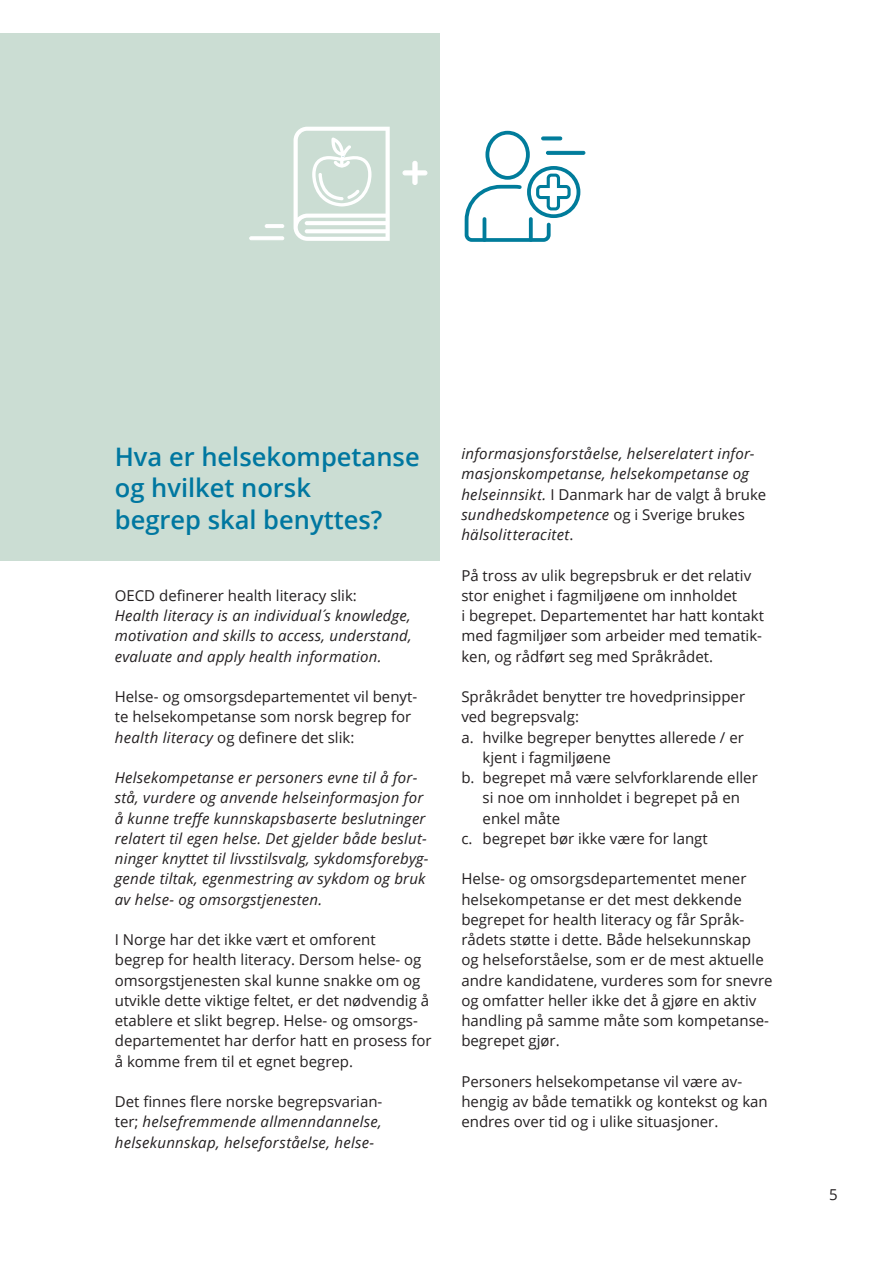
<style>
.page{position:relative;width:893px;height:1263px;background:#fff}
.page>*{position:absolute;margin:0;border:0;box-sizing:border-box;transform-origin:0 0}
.hovedtittel_H2{font:600 25.5px/31.5px "Open Sans";color:#0077a0}
.brødtekst{font:15px/20.2px "Open Sans";color:#231f20}
.brødtekst_kursiv{font:italic 15px/20.2px "Open Sans";letter-spacing:.015em;color:#231f20;text-align:justify}
.brødtekst-2{font:italic 15px/20.2px "Open Sans";letter-spacing:.02em;color:#231f20;text-align:justify}
.s1{font-style:italic}
.s2{font-style:normal}
</style>
<div class="page">
<div style="left:0;top:33px;width:439px;height:527px;background:#cbddd3"></div>
<svg style="left:294px;top:127px;width:96px;height:114px"></svg>
<div style="left:265px;top:224px;width:19px;height:4px;border:1px solid #fff;border-radius:2px"></div>
<div style="left:249px;top:236px;width:35px;height:4px;border:1px solid #fff;border-radius:2px"></div>
<svg style="left:402px;top:170px;width:25px;height:5px"></svg>
<hr style="left:413px;top:161px;width:4px;height:24px;background:#fff;border-radius:2px">
<div style="left:412px;top:161px;width:6px;height:24px;border:1px solid #fff;border-radius:2px"></div>
<div style="left:485px;top:131px;width:45px;height:49px;border:4px solid #007c9b;border-radius:50%"></div>
<div style="left:527px;top:166px;width:53px;height:52px;border:4px solid #007c9b;border-radius:50%"></div>
<div style="left:541px;top:137px;width:21px;height:3px;background:#007c9b;border:1px solid #007c9b;border-radius:2px"></div>
<div style="left:546px;top:151px;width:39px;height:4px;border:1px solid #007c9b;border-radius:2px"></div>
<svg style="left:464px;top:172px;width:108px;height:70px"></svg>
<h3 class="hovedtittel_H2" style="left:115px;top:440px;width:306px">Hva er helsekompetanse og hvilket norsk<br>begrep skal benyttes?</h3>
<p class="brødtekst" style="left:115px;top:585px;width:244px">OECD definerer health literacy slik:</p>
<p class="brødtekst_kursiv" style="left:115px;top:605px;width:298px">Health literacy is an individual´s knowledge, motivation and skills to access, understand, evaluate and apply health information.</p>
<p class="brødtekst" style="left:115px;top:686px;width:304px">Helse- og omsorgsdepartementet vil benyt&shy;te helsekompetanse som norsk begrep for <span class="s1">health literacy</span> og definere det slik:</p>
<p class="brødtekst_kursiv" style="left:115px;top:767px;width:315px;text-align:left">Helsekompetanse er personers evne til å for&shy;stå, vurdere og anvende helseinformasjon for å kunne treffe kunnskapsbaserte beslutninger relatert til egen helse. Det gjelder både beslut&shy;ninger knyttet til livsstilsvalg, sykdomsforebyg&shy;gende tiltak, egenmestring av sykdom og bruk av helse- og omsorgstjenesten.</p>
<p class="brødtekst" style="left:115px;top:929px;width:318px">I Norge har det ikke vært et omforent<br>begrep for health literacy. Dersom helse- og omsorgstjenesten skal kunne snakke om og utvikle dette viktige feltet, er det nødvendig å etablere et slikt begrep. Helse- og omsorgs&shy;departementet har derfor hatt en prosess for å komme frem til et egnet begrep.</p>
<p class="brødtekst-2" style="left:115px;top:1091px;width:269px"><span class="s2">Det finnes flere norske begrepsvarian&shy;ter;</span> helsefremmende allmenndannelse, helsekunnskap, helseforståelse, helse-</p>
<p class="brødtekst-2" style="left:461px;top:443px;width:306px;text-align:left">informasjonsforståelse, helserelatert infor&shy;masjonskompetanse, helsekompetanse og helseinnsikt. <span class="s2">I Danmark har de valgt å bruke </span>sundhedskompetence <span class="s2">og i Sverige brukes </span>hälsolitteracitet<span class="s2">.</span></p>
<p class="brødtekst" style="left:461px;top:565px;width:304px">På tross av ulik begrepsbruk er det relativ stor enighet i fagmiljøene om innholdet<br>i begrepet. Departementet har hatt kontakt med fagmiljøer som arbeider med tematik&shy;ken, og rådført seg med Språkrådet.</p>
<p class="brødtekst" style="left:461px;top:686px;width:285px">Språkrådet benytter tre hovedprinsipper ved begrepsvalg:</p>
<p class="brødtekst" style="left:483px;top:727px;width:263px;text-indent:-21px">a. hvilke begreper benyttes allerede / er kjent i fagmiljøene</p>
<p class="brødtekst" style="left:483px;top:767px;width:277px;text-indent:-21px">b. begrepet må være selvforklarende eller si noe om innholdet i begrepet på en enkel måte</p>
<p class="brødtekst" style="left:461px;top:828px;width:248px">c. begrepet bør ikke være for langt</p>
<p class="brødtekst" style="left:461px;top:868px;width:313px">Helse- og omsorgsdepartementet mener helsekompetanse er det mest dekkende begrepet for health literacy og får Språk&shy;rådets støtte i dette. Både helsekunnskap<br>og helseforståelse, som er de mest aktuelle andre kandidatene, vurderes som for snevre og omfatter heller ikke det å gjøre en aktiv handling på samme måte som kompetanse&shy;begrepet gjør.</p>
<p class="brødtekst" style="left:461px;top:1071px;width:308px">Personers helsekompetanse vil være av&shy;hengig av både tematikk og kontekst og kan endres over tid og i ulike situasjoner.</p>
<p class="brødtekst" style="left:829px;top:1184px;width:10px">5</p>
</div>
